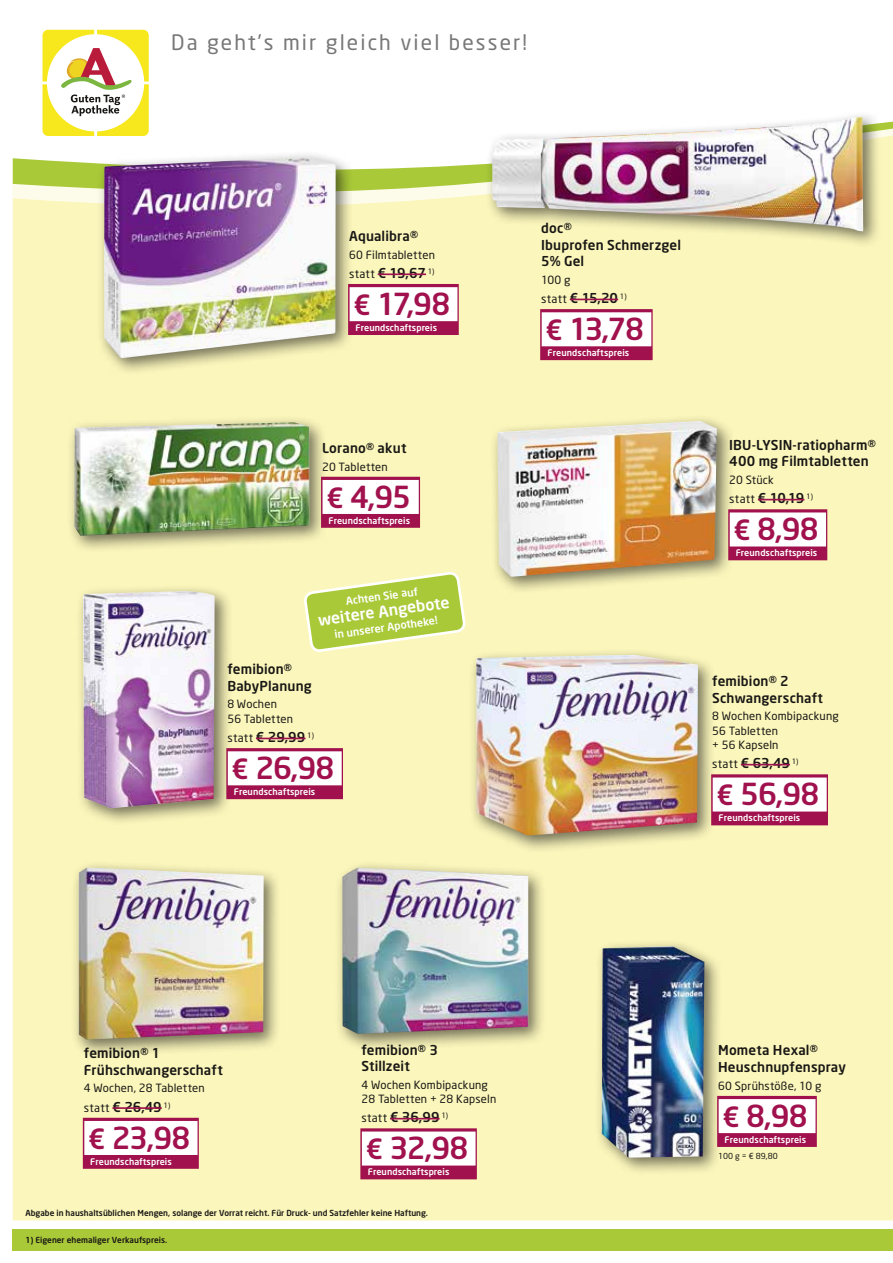
<style>
.page{position:relative;width:893px;height:1263px;background:#fff}
.page>*{position:absolute;margin:0;border:0;box-sizing:border-box;transform-origin:0 0}
._04_Angebotspreis{font:500 30px "Neo Sans";letter-spacing:-.04em;color:#a0114d}
.t1{font:21px "Neo Sans";letter-spacing:.1em;color:#777}
.t2{font:500 15.75px "Neo Sans";color:#fff}
._01_Artikel{font:500 13.5px/16.5px "Neo Sans";letter-spacing:.01em;color:#181715}
._03_statt_Preis{font:500 13.5px "Neo Sans";letter-spacing:-.01em;color:#181715}
._02_Text{font:11.25px/14.2px "Neo Sans";letter-spacing:.015em;color:#181715}
.t3{font:500 10.65px "Neo Sans";color:#fff}
._07_T_Wirberaten{font:500 9px "Neo Sans";letter-spacing:.01em;color:#fff}
.t4{font:500 8.25px "Neo Sans";color:#181715}
._05_Grundpreis{font:8.25px "Neo Sans";color:#181715}
.s1{font-weight:400;font-size:11.55px}
.s2{font-size:27.6px}
</style>
<div class="page">
<div style="left:13px;top:93px;width:880px;height:1127px;background:#fbf6bb"></div>
<svg style="left:43px;top:30px;width:106px;height:91px"></svg>
<div style="left:13px;top:1229px;width:880px;height:21px;background:#a9c938"></div>
<svg style="left:13px;top:121px;width:880px;height:88px"></svg>
<svg style="left:304px;top:572px;width:161px;height:80px;background:#c5d96b"></svg>
<div style="left:97px;top:150px;width:257px;height:226px;background:#181715;opacity:.6"></div>
<img style="left:104px;top:157px;width:232px;height:201px">
<div style="left:348px;top:284px;width:111px;height:51px;background:#a0114d"></div>
<div style="left:350px;top:287px;width:107px;height:34px;background:#fff"></div>
<hr style="left:378px;top:273px;width:48px;height:2px;background:#a0114d">
<div style="left:469px;top:647px;width:247px;height:206px;background:#181715;opacity:.6"></div>
<img style="left:476px;top:655px;width:222px;height:181px">
<div style="left:711px;top:774px;width:117px;height:51px;background:#a0114d"></div>
<div style="left:713px;top:777px;width:114px;height:34px;background:#fff"></div>
<hr style="left:741px;top:764px;width:49px;height:1px;background:#a0114d">
<div style="left:75px;top:584px;width:158px;height:242px;background:#181715;opacity:.6"></div>
<img style="left:82px;top:591px;width:133px;height:217px">
<div style="left:226px;top:748px;width:117px;height:51px;background:#a0114d"></div>
<div style="left:228px;top:751px;width:114px;height:34px;background:#fff"></div>
<hr style="left:256px;top:738px;width:49px;height:1px;background:#a0114d">
<div style="left:71px;top:860px;width:211px;height:197px;background:#181715;opacity:.6"></div>
<img style="left:79px;top:867px;width:185px;height:173px">
<div style="left:83px;top:1118px;width:116px;height:51px;background:#a0114d"></div>
<div style="left:84px;top:1121px;width:114px;height:34px;background:#fff"></div>
<hr style="left:112px;top:1107px;width:50px;height:2px;background:#a0114d">
<div style="left:335px;top:860px;width:212px;height:192px;background:#181715;opacity:.6"></div>
<img style="left:342px;top:867px;width:186px;height:167px">
<div style="left:360px;top:1128px;width:117px;height:51px;background:#a0114d"></div>
<div style="left:362px;top:1131px;width:114px;height:34px;background:#fff"></div>
<hr style="left:390px;top:1118px;width:50px;height:1px;background:#a0114d">
<div style="left:490px;top:414px;width:245px;height:180px;background:#181715;opacity:.6"></div>
<img style="left:497px;top:421px;width:220px;height:156px">
<div style="left:728px;top:509px;width:99px;height:51px;background:#a0114d"></div>
<div style="left:730px;top:512px;width:96px;height:34px;background:#fff"></div>
<hr style="left:758px;top:499px;width:46px;height:1px;background:#a0114d">
<div style="left:485px;top:110px;width:396px;height:139px;background:#181715;opacity:.6"></div>
<img style="left:492px;top:117px;width:371px;height:114px">
<div style="left:540px;top:309px;width:113px;height:51px;background:#a0114d"></div>
<div style="left:542px;top:312px;width:109px;height:34px;background:#fff"></div>
<hr style="left:570px;top:299px;width:48px;height:1px;background:#a0114d">
<div style="left:67px;top:415px;width:261px;height:139px;background:#181715;opacity:.6"></div>
<img style="left:74px;top:422px;width:235px;height:114px">
<div style="left:321px;top:477px;width:99px;height:51px;background:#a0114d"></div>
<div style="left:323px;top:480px;width:96px;height:34px;background:#fff"></div>
<div style="left:594px;top:939px;width:129px;height:237px;background:#181715;opacity:.6"></div>
<img style="left:602px;top:946px;width:102px;height:211px">
<div style="left:717px;top:1096px;width:100px;height:51px;background:#a0114d"></div>
<div style="left:719px;top:1099px;width:96px;height:34px;background:#fff"></div>
<p class="t1" style="left:171px;top:30px;width:357px">Da geht’s mir gleich viel besser!</p>
<p class="_01_Artikel" style="left:349px;top:227px;width:70px">Aqualibra®</p>
<p class="_02_Text" style="left:349px;top:247px;width:87px">60 Filmtabletten</p>
<p class="_03_statt_Preis" style="left:349px;top:265px;width:87px"><span class="s1">statt</span> € 19,67 <sup>1)</sup></p>
<p class="_04_Angebotspreis" style="left:353px;top:285px;width:98px"><span class="s2">€</span> 17,98</p>
<p class="_07_T_Wirberaten" style="left:356px;top:322px;width:83px">Freundschaftspreis</p>
<p class="_01_Artikel" style="left:322px;top:439px;width:86px">Lorano® akut</p>
<p class="_02_Text" style="left:322px;top:459px;width:67px">20 Tabletten</p>
<p class="_04_Angebotspreis" style="left:326px;top:478px;width:86px"><span class="s2">€</span> 4,95</p>
<p class="_07_T_Wirberaten" style="left:328px;top:515px;width:83px">Freundschaftspreis</p>
<p class="t3" style="left:345px;top:595px;width:74px;rotate:-8deg">Achten Sie auf</p>
<p class="t2" style="left:317px;top:610px;width:134px;rotate:-8deg">weitere Angebote</p>
<p class="t3" style="left:334px;top:628px;width:105px;rotate:-8deg">in unserer Apotheke!</p>
<p class="_01_Artikel" style="left:227px;top:661px;width:86px">femibion®<br>BabyPlanung</p>
<p class="_02_Text" style="left:227px;top:697px;width:67px">8 Wochen<br>56 Tabletten</p>
<p class="_03_statt_Preis" style="left:227px;top:729px;width:88px"><span class="s1">statt</span> € 29,99 <sup>1)</sup></p>
<p class="_04_Angebotspreis" style="left:232px;top:749px;width:104px"><span class="s2">€</span> 26,98</p>
<p class="_07_T_Wirberaten" style="left:234px;top:786px;width:83px">Freundschaftspreis</p>
<p class="_01_Artikel" style="left:541px;top:220px;width:32px">doc®</p>
<p class="_01_Artikel" style="left:541px;top:236px;width:141px">Ibuprofen Schmerzgel<br>5% Gel</p>
<p class="_02_Text" style="left:541px;top:272px;width:31px">100 g</p>
<p class="_03_statt_Preis" style="left:541px;top:290px;width:87px"><span class="s1">statt</span> € 15,20 <sup>1)</sup></p>
<p class="_04_Angebotspreis" style="left:545px;top:310px;width:100px"><span class="s2">€</span> 13,78</p>
<p class="_07_T_Wirberaten" style="left:548px;top:347px;width:83px">Freundschaftspreis</p>
<p class="_01_Artikel" style="left:729px;top:436px;width:148px">IBU-LYSIN-ratiopharm®<br>400 mg Filmtabletten</p>
<p class="_02_Text" style="left:729px;top:472px;width:46px">20 Stück</p>
<p class="_03_statt_Preis" style="left:729px;top:490px;width:85px"><span class="s1">statt</span> € 10,19 <sup>1)</sup></p>
<p class="_04_Angebotspreis" style="left:733px;top:510px;width:87px"><span class="s2">€</span> 8,98</p>
<p class="_07_T_Wirberaten" style="left:736px;top:547px;width:83px">Freundschaftspreis</p>
<p class="_01_Artikel" style="left:712px;top:673px;width:112px">femibion® 2<br>Schwangerschaft</p>
<p class="_02_Text" style="left:712px;top:709px;width:128px">8 Wochen Kombipackung<br>56 Tabletten<br>+ 56 Kapseln</p>
<p class="_03_statt_Preis" style="left:712px;top:755px;width:88px"><span class="s1">statt</span> € 63,49 <sup>1)</sup></p>
<p class="_04_Angebotspreis" style="left:716px;top:775px;width:104px"><span class="s2">€</span> 56,98</p>
<p class="_07_T_Wirberaten" style="left:719px;top:812px;width:83px">Freundschaftspreis</p>
<p class="_01_Artikel" style="left:84px;top:1045px;width:140px">femibion® 1<br>Frühschwangerschaft</p>
<p class="_02_Text" style="left:84px;top:1081px;width:122px">4 Wochen, 28 Tabletten</p>
<p class="_03_statt_Preis" style="left:84px;top:1098px;width:88px"><span class="s1">statt</span> € 26,49 <sup>1)</sup></p>
<p class="_04_Angebotspreis" style="left:88px;top:1118px;width:104px"><span class="s2">€</span> 23,98</p>
<p class="_07_T_Wirberaten" style="left:90px;top:1156px;width:83px">Freundschaftspreis</p>
<p class="_01_Artikel" style="left:361px;top:1041px;width:78px">femibion® 3</p>
<p class="_01_Artikel" style="left:361px;top:1058px;width:50px">Stillzeit</p>
<p class="_02_Text" style="left:361px;top:1077px;width:136px">4 Wochen Kombipackung<br>28 Tabletten + 28 Kapseln</p>
<p class="_03_statt_Preis" style="left:361px;top:1109px;width:88px"><span class="s1">statt</span> € 36,99 <sup>1)</sup></p>
<p class="_04_Angebotspreis" style="left:366px;top:1129px;width:104px"><span class="s2">€</span> 32,98</p>
<p class="_07_T_Wirberaten" style="left:368px;top:1166px;width:83px">Freundschaftspreis</p>
<p class="t4" style="left:26px;top:1207px;width:404px">Abgabe in haushaltsüblichen Mengen, solange der Vorrat reicht. Für Druck- und Satzfehler keine Haftung.</p>
<p class="t4" style="left:26px;top:1234px;width:143px">1) Eigener ehemaliger Verkaufspreis.</p>
<p class="_01_Artikel" style="left:718px;top:1042px;width:129px">Mometa Hexal®<br>Heuschnupfenspray</p>
<p class="_02_Text" style="left:718px;top:1078px;width:105px">60 Sprühstöße, 10 g</p>
<p class="_04_Angebotspreis" style="left:722px;top:1097px;width:87px"><span class="s2">€</span> 8,98</p>
<p class="_07_T_Wirberaten" style="left:725px;top:1134px;width:83px">Freundschaftspreis</p>
<p class="_05_Grundpreis" style="left:718px;top:1151px;width:61px">100 g = € 89,80</p>
</div>
